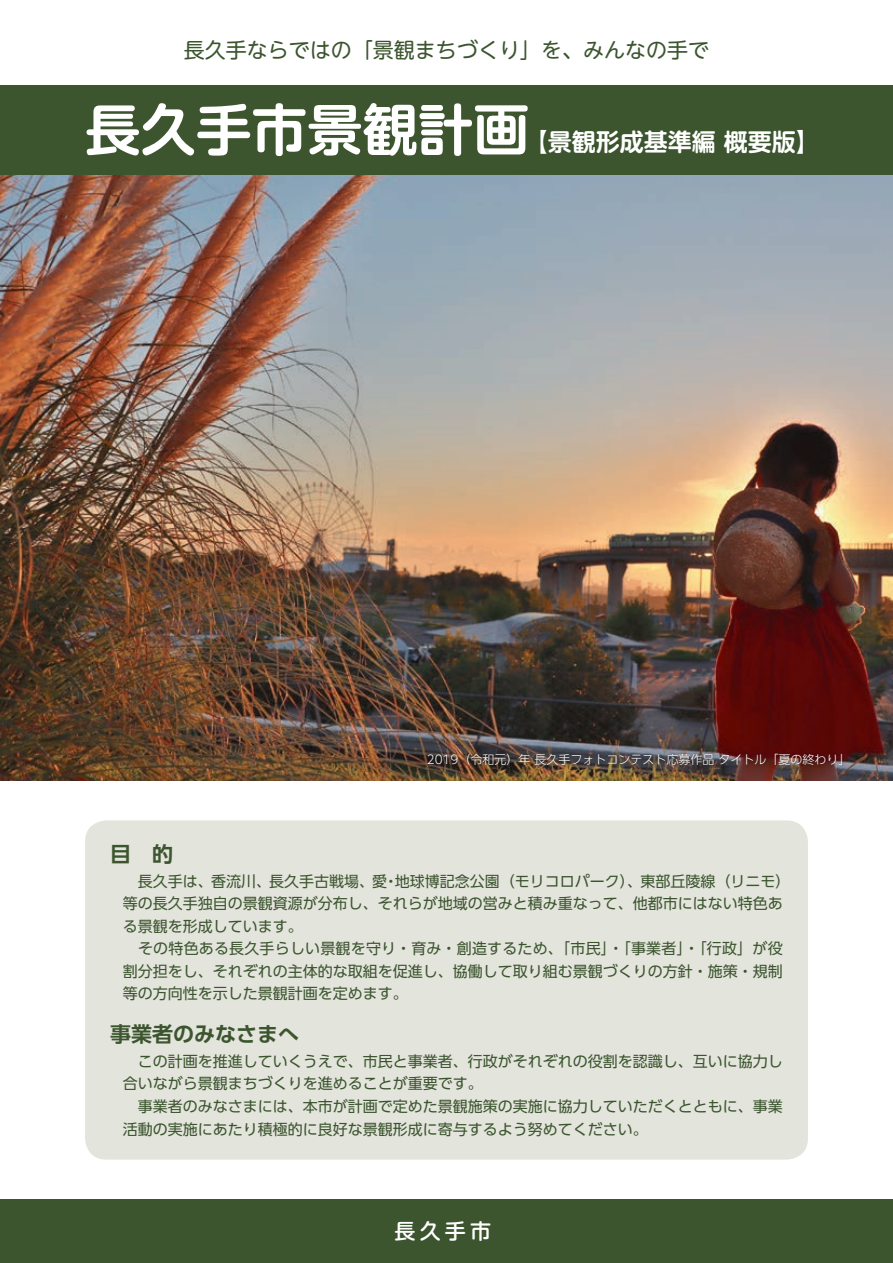
<style>
.page{position:relative;width:893px;height:1263px;background:#fff}
.page>*{position:absolute;margin:0;border:0;box-sizing:border-box;transform-origin:0 0}
.t1{font:700 55.5px "UD Shin M Go Pro De";color:#fff}
.t2{font:700 24px "UD Shin M Go Pro De";color:#fff}
.t3{font:21px "UD Shin M Go Pro";color:#3c552f}
.t4{font:700 21px "UD Shin Go Pro De";color:#3c552f}
.t5{font:500 21px "UD Shin M Go Pro";color:#fff}
.t6{font:15px/22.5px "UD Shin Go Pro";color:#3c552f}
.t7{font:300 12px "UD Shin Go Pro";color:#fff}
</style>
<div class="page">
<div style="left:85px;top:820px;width:723px;height:339px;background:#e3e4dc;border-radius:21px"></div>
<div style="left:0;top:1200px;width:893px;height:63px;background:#3c552f"></div>
<img style="left:0;top:174px;width:893px;height:606px">
<div style="left:425px;top:751px;width:419px;height:16px;background:#231f20;opacity:.75"></div>
<div style="left:0;top:85px;width:893px;height:89px;background:#3c552f"></div>
<h3 class="t3" style="left:184px;top:33px;width:527px">⻑久⼿ならではの「景観まちづくり」を、みんなの⼿で</h3>
<h1 class="t1" style="left:85px;top:85px;width:445px">⻑久⼿市景観計画</h1>
<h2 class="t2" style="left:524px;top:122px;width:297px">【景観形成基準編 概要版】</h2>
<p class="t7" style="left:427px;top:749px;width:425px">2019（令和元）年 ⻑久⼿フォトコンテスト応募作品 タイトル「夏の終わり」</p>
<h3 class="t4" style="left:110px;top:837px;width:64px">⽬　的</h3>
<p class="t6" style="left:123px;top:869px;width:669px">　⻑久⼿は、⾹流川、⻑久⼿古戦場、愛・地球博記念公園（モリコロパーク）、東部丘陵線（リニモ）等の⻑久⼿独⾃の景観資源が分布し、それらが地域の営みと積み重なって、他都市にはない特⾊ある景観を形成しています。<br>　その特⾊ある⻑久⼿らしい景観を守り・育み・創造するため、「市⺠」・「事業者」・「⾏政」が役割分担をし、それぞれの主体的な取組を促進し、協働して取り組む景観づくりの⽅針・施策・規制等の⽅向性を⽰した景観計画を定めます。</p>
<h3 class="t4" style="left:110px;top:1017px;width:190px">事業者のみなさまへ</h3>
<p class="t6" style="left:123px;top:1049px;width:661px">　この計画を推進していくうえで、市⺠と事業者、⾏政がそれぞれの役割を認識し、互いに協⼒し合いながら景観まちづくりを進めることが重要です。<br>　事業者のみなさまには、本市が計画で定めた景観施策の実施に協⼒していただくとともに、事業活動の実施にあたり積極的に良好な景観形成に寄与するよう努めてください。</p>
<h3 class="t5" style="left:394px;top:1214px;width:98px">⻑久⼿市</h3>
</div>
